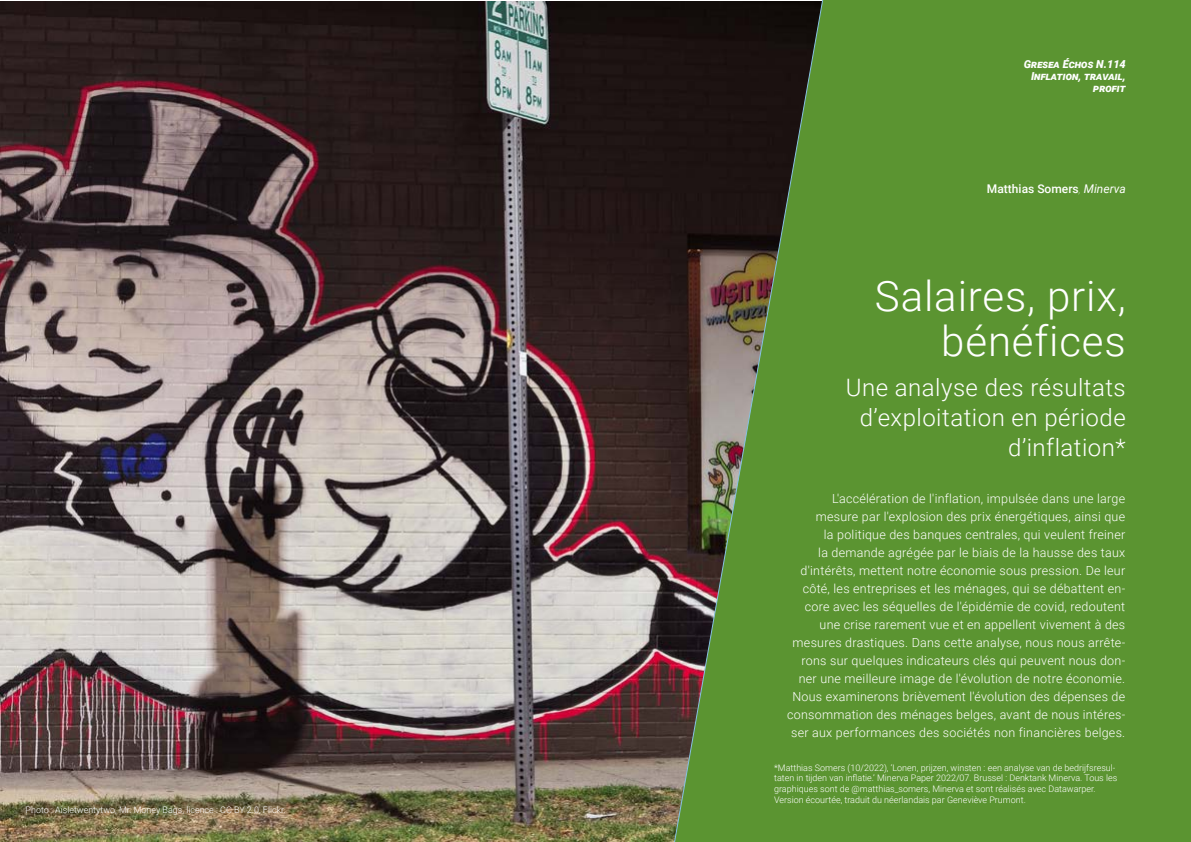
<style>
.page{position:relative;width:1191px;height:842px;background:#fff}
.page>*{position:absolute;margin:0;border:0;box-sizing:border-box;transform-origin:0 0}
.Titre_article{font:300 42px/45px "Roboto";letter-spacing:.02em;color:#fff;text-align:right}
.Titre_article-2{font:300 24px/30px "Roboto";letter-spacing:.02em;color:#fff;text-align:right}
.Chapeau{font:300 12.5px/18px "Roboto";letter-spacing:.02em;color:#fff;text-align:right}
.t1{font:500 12px "Roboto";color:#fff}
.t2{font:italic 900 11px/12px "Roboto";color:#fff;text-align:right}
.Notes{font:300 9px/10.8px "Roboto";color:#fff}
.s1{font-weight:100;font-style:italic}
.s2{font-weight:400;font-style:italic}
</style>
<div class="page">
<img style="left:0;top:2px;width:671px;height:840px">
<svg style="left:671px;top:0;width:520px;height:842px;background:#568530"></svg>
<p class="Notes" style="left:26px;top:804px;width:262px">Photo : Aisletwentytwo, Mr. Money Bags, licence : CC BY 2.0, Flickr.</p>
<p class="t2" style="left:1024px;top:58px;width:103px">Gresea Échos N.114<br>Inflation, travail, profit</p>
<p class="t1" style="left:987px;top:181px;width:140px">Matthias Somers<span class="s1">,</span> <span class="s2">Minerva</span></p>
<p class="Titre_article" style="left:875px;top:272px;width:252px">Salaires, prix, bénéfices</p>
<p class="Titre_article-2" style="left:845px;top:372px;width:281px">Une analyse des résultats d’exploitation en période d’inflation*</p>
<p class="Chapeau" style="left:787px;top:489px;width:339px">L'accélération de l'inflation, impulsée dans une large mesure par l'explosion des prix énergétiques, ainsi que<br>la politique des banques centrales, qui veulent freiner<br>la demande agrégée par le biais de la hausse des taux d'intérêts, mettent notre économie sous pression. De leur côté, les entreprises et les ménages, qui se débattent en&shy;core avec les séquelles de l'épidémie de covid, redoutent une crise rarement vue et en appellent vivement à des mesures drastiques. Dans cette analyse, nous nous arrête&shy;rons sur quelques indicateurs clés qui peuvent nous don&shy;ner une meilleure image de l'évolution de notre économie.<br>Nous examinerons brièvement l'évolution des dépenses de consommation des ménages belges, avant de nous intéres&shy;ser aux performances des sociétés non financières belges.</p>
<p class="Notes" style="left:774px;top:762px;width:345px">*Matthias Somers (10/2022), ‘Lonen, prijzen, winsten : een analyse van de bedrijfsresul&shy;taten in tijden van inflatie.’ Minerva Paper 2022/07. Brussel : Denktank Minerva. Tous les graphiques sont de @matthias_somers, Minerva et sont réalisés avec Datawarper.<br>Version écourtée, traduit du néerlandais par Geneviève Prumont.</p>
</div>
